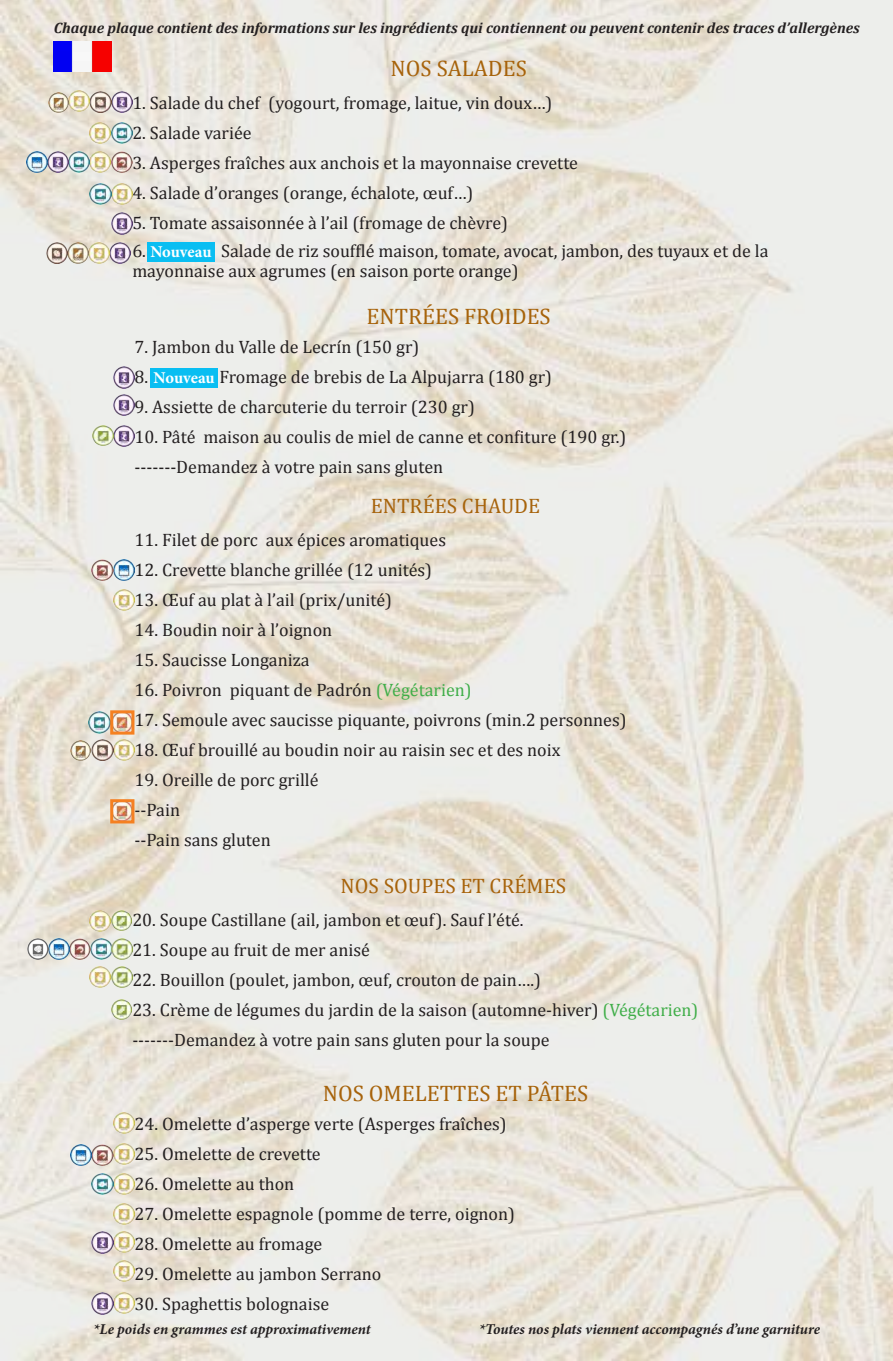
<style>
.page{position:relative;width:893px;height:1361px;background:#fff}
.page>*{position:absolute;margin:0;border:0;box-sizing:border-box;transform-origin:0 0}
.t1{font:22.5px "Cambria Math";color:#a7630b}
.t2{font:21px "Cambria Math";color:#a7630b}
.t3{font:18px/30px "Cambria";color:#231f20}
.t4{font:700 16.5px "Minion Pro";letter-spacing:-.005em;color:#fff}
.t5{font:italic 700 15px "Cambria";color:#231f20}
.t6{font:italic 700 15px "Minion Pro";letter-spacing:-.005em;color:#231f20}
.s1{font-family:"Cambria";font-weight:400;font-size:18px;color:#231f20}
.s2{font-family:"Minion Pro";font-weight:700;font-size:16.5px;color:#fff}
.s3{color:#40ae49}
</style>
<div class="page">
<img style="left:0;top:0;width:893px;height:1360px">
<img style="left:54px;top:41px;width:57px;height:31px">
<img style="left:48px;top:91px;width:84px;height:22px">
<img style="left:90px;top:122px;width:42px;height:21px">
<img style="left:26px;top:151px;width:106px;height:22px">
<img style="left:90px;top:184px;width:42px;height:21px">
<img style="left:113px;top:367px;width:21px;height:21px">
<img style="left:113px;top:395px;width:21px;height:21px">
<img style="left:93px;top:425px;width:41px;height:21px">
<img style="left:92px;top:560px;width:42px;height:21px">
<img style="left:113px;top:589px;width:21px;height:21px">
<img style="left:89px;top:712px;width:21px;height:21px">
<img style="left:114px;top:714px;width:16px;height:16px">
<div style="left:110px;top:710px;width:24px;height:24px;border:3px solid #f58021"></div>
<img style="left:70px;top:739px;width:64px;height:22px">
<img style="left:114px;top:803px;width:16px;height:16px">
<div style="left:110px;top:799px;width:24px;height:24px;border:3px solid #f58021"></div>
<img style="left:92px;top:1232px;width:42px;height:21px">
<img style="left:113px;top:1203px;width:21px;height:21px">
<img style="left:92px;top:1173px;width:42px;height:21px">
<img style="left:71px;top:1144px;width:63px;height:21px">
<img style="left:113px;top:1112px;width:21px;height:21px">
<img style="left:113px;top:1260px;width:21px;height:21px">
<img style="left:92px;top:1292px;width:42px;height:22px">
<img style="left:111px;top:213px;width:21px;height:21px">
<img style="left:90px;top:910px;width:42px;height:21px">
<img style="left:90px;top:967px;width:42px;height:20px">
<img style="left:27px;top:938px;width:105px;height:22px">
<img style="left:111px;top:999px;width:20px;height:21px">
<img style="left:46px;top:242px;width:85px;height:22px">
<div style="left:147px;top:242px;width:68px;height:19px;background:#09bef2"></div>
<div style="left:150px;top:368px;width:68px;height:19px;background:#09bef2"></div>
<p class="t5" style="left:54px;top:17px;width:807px">Chaque plaque contient des informations sur les ingrédients qui contiennent ou peuvent contenir des traces d’allergènes</p>
<p class="t1" style="left:391px;top:55px;width:138px">NOS SALADES</p>
<p class="t3" style="left:132px;top:87px;width:422px">1. Salade du chef (yogourt, fromage, laitue, vin doux…)</p>
<p class="t3" style="left:132px;top:117px;width:121px">2. Salade variée</p>
<p class="t3" style="left:132px;top:147px;width:447px">3. Asperges fraîches aux anchois et la mayonnaise crevette</p>
<p class="t3" style="left:132px;top:177px;width:343px">4. Salade d’oranges (orange, échalote, œuf…)</p>
<p class="t3" style="left:132px;top:207px;width:377px">5. Tomate assaisonnée à l’ail (fromage de chèvre)</p>
<p class="t4" style="left:132px;top:240px;width:81px"><span class="s1">6.</span> Nouveau</p>
<p class="t3" style="left:132px;top:241px;width:638px;line-height:19.5px;text-indent:89px">Salade de riz soufflé maison, tomate, avocat, jambon, des tuyaux et de la mayonnaise aux agrumes (en saison porte orange)</p>
<p class="t1" style="left:367px;top:303px;width:186px">ENTRÉES FROIDES</p>
<p class="t3" style="left:134px;top:331px;width:286px">7. Jambon du Valle de Lecrín (150 gr)</p>
<p class="t3" style="left:134px;top:361px;width:419px">8. <span class="s2">Nouveau</span> Fromage de brebis de La Alpujarra (180 gr)</p>
<p class="t3" style="left:134px;top:391px;width:342px">9. Assiette de charcuterie du terroir (230 gr)</p>
<p class="t3" style="left:134px;top:421px;width:493px">10. Pâté maison au coulis de miel de canne et confiture (190 gr.) -------Demandez à votre pain sans gluten</p>
<p class="t2" style="left:371px;top:493px;width:171px">ENTRÉES CHAUDE</p>
<p class="t3" style="left:134px;top:525px;width:313px">11. Filet de porc aux épices aromatiques</p>
<p class="t3" style="left:134px;top:555px;width:299px">12. Crevette blanche grillée (12 unités)</p>
<p class="t3" style="left:134px;top:585px;width:259px">13. Œuf au plat à l’ail (prix/unité)</p>
<p class="t3" style="left:134px;top:615px;width:199px">14. Boudin noir à l’oignon</p>
<p class="t3" style="left:134px;top:645px;width:177px">15. Saucisse Longaniza</p>
<p class="t3" style="left:134px;top:675px;width:339px">16. Poivron piquant de Padrón <span class="s3">(Végétarien)</span></p>
<p class="t3" style="left:134px;top:705px;width:494px">17. Semoule avec saucisse piquante, poivrons (min.2 personnes)</p>
<p class="t3" style="left:134px;top:735px;width:428px">18. Œuf brouillé au boudin noir au raisin sec et des noix</p>
<p class="t3" style="left:134px;top:765px;width:186px">19. Oreille de porc grillé --Pain<br>--Pain sans gluten</p>
<p class="t2" style="left:341px;top:873px;width:227px">NOS SOUPES ET CRÉMES</p>
<p class="t3" style="left:132px;top:905px;width:393px">20. Soupe Castillane (ail, jambon et œuf). Sauf l’été.</p>
<p class="t3" style="left:132px;top:935px;width:239px">21. Soupe au fruit de mer anisé</p>
<p class="t3" style="left:132px;top:965px;width:410px">22. Bouillon (poulet, jambon, œuf, crouton de pain….)</p>
<p class="t3" style="left:132px;top:995px;width:568px">23. Crème de légumes du jardin de la saison (automne-hiver) <span class="s3">(Végétarien) </span>-------Demandez à votre pain sans gluten pour la soupe</p>
<p class="t1" style="left:323px;top:1079px;width:267px">NOS OMELETTES ET PÂTES</p>
<p class="t3" style="left:134px;top:1108px;width:374px">24. Omelette d’asperge verte (Asperges fraîches)</p>
<p class="t3" style="left:134px;top:1138px;width:188px">25. Omelette de crevette</p>
<p class="t3" style="left:134px;top:1168px;width:161px">26. Omelette au thon</p>
<p class="t3" style="left:134px;top:1198px;width:382px">27. Omelette espagnole (pomme de terre, oignon)</p>
<p class="t3" style="left:134px;top:1228px;width:189px">28. Omelette au fromage</p>
<p class="t3" style="left:134px;top:1258px;width:248px">29. Omelette au jambon Serrano</p>
<p class="t3" style="left:134px;top:1288px;width:196px">30. Spaghettis bolognaise</p>
<p class="t6" style="left:93px;top:1318px;width:279px">*Le poids en grammes est approximativement</p>
<p class="t6" style="left:479px;top:1318px;width:343px">*Toutes nos plats viennent accompagnés d’une garniture</p>
</div>
